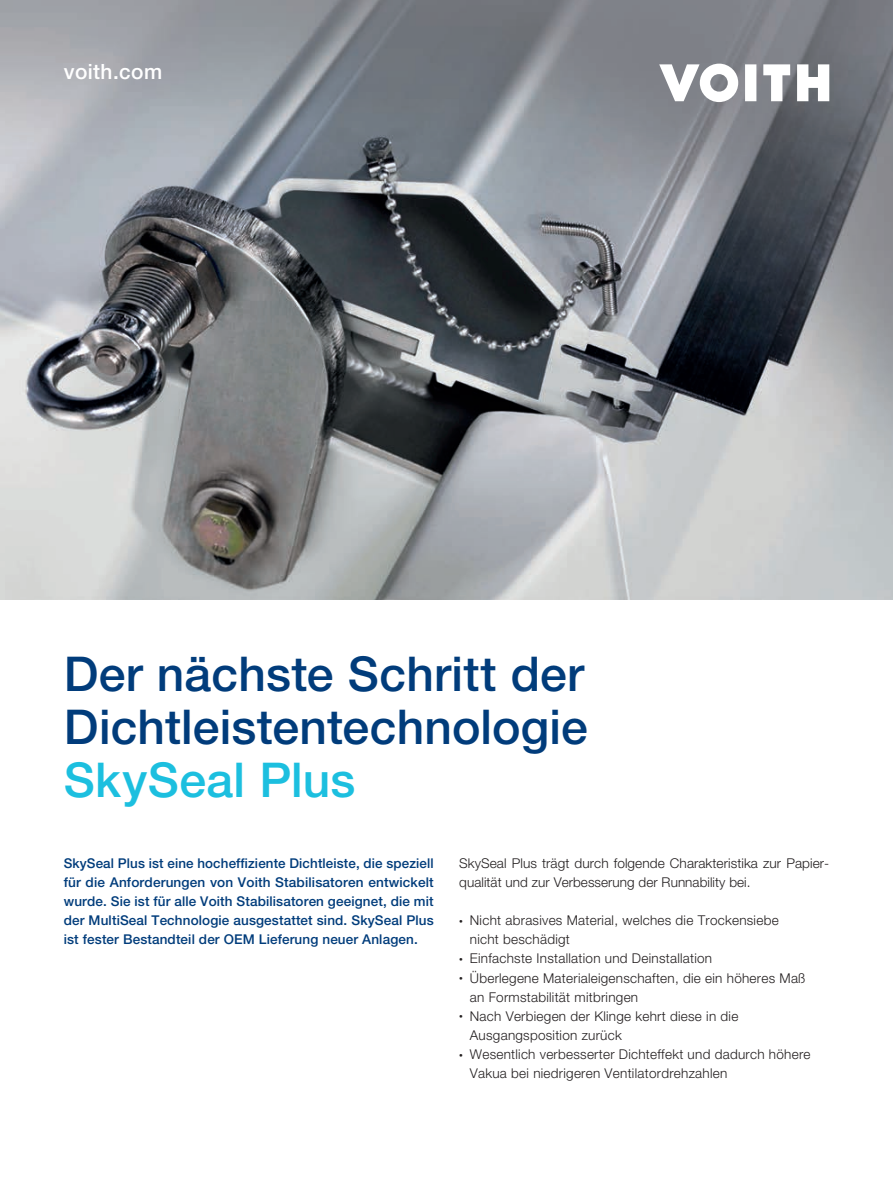
<style>
.page{position:relative;width:893px;height:1191px;background:#fff}
.page>*{position:absolute;margin:0;border:0;box-sizing:border-box;transform-origin:0 0}
.t1{font:500 48px/52.8px "Helvetica Neue LT Pro";letter-spacing:.005em;color:#013c7b}
.t2{font:500 48px "Helvetica Neue LT Pro";letter-spacing:.005em;color:#1cbfdf}
.t3{font:500 21px "Helvetica Neue LT Pro";letter-spacing:.02em;color:#fff}
.t4{font:300 13.5px/19.2px "Helvetica Neue LT Pro";letter-spacing:.02em;color:#231f20}
.t5{font:500 13.5px/19.2px "Helvetica Neue LT Pro";letter-spacing:.01em;color:#013c7b;text-align:justify}
.s1{font-size:7.5px}
</style>
<div class="page">
<img style="left:0;top:0;width:893px;height:600px">
<svg style="left:659px;top:64px;width:79px;height:38px"></svg>
<svg style="left:745px;top:64px;width:11px;height:37px"></svg>
<svg style="left:763px;top:64px;width:27px;height:37px"></svg>
<svg style="left:797px;top:64px;width:32px;height:37px"></svg>
<h2 class="t3" style="left:64px;top:59px;width:100px">voith.com</h2>
<h1 class="t1" style="left:64px;top:647px;width:526px">Der nächste Schritt der<br>Dichtleistentechnologie</h1>
<h1 class="t2" style="left:64px;top:751px;width:293px">SkySeal Plus</h1>
<p class="t5" style="left:64px;top:853px;width:371px">SkySeal Plus ist eine hocheffiziente Dichtleiste, die speziell für die Anforderungen von Voith Stabilisatoren entwickelt wurde. Sie ist für alle Voith Stabilisatoren geeignet, die mit der MultiSeal Technologie ausgestattet sind. SkySeal Plus ist fester Bestandteil der OEM Lieferung neuer Anlagen.</p>
<p class="t4" style="left:459px;top:853px;width:371px">SkySeal Plus trägt durch folgende Charakteristika zur Papier&shy;qualität und zur Verbesserung der Runnability bei.</p>
<p class="t4" style="left:470px;top:910px;width:310px;text-indent:-11px"><span class="s1">•</span> Nicht abrasives Material, welches die Trockensiebe nicht beschädigt</p>
<p class="t4" style="left:459px;top:948px;width:254px"><span class="s1">•</span> Einfachste Installation und Deinstallation</p>
<p class="t4" style="left:470px;top:968px;width:337px;text-indent:-11px"><span class="s1">•</span> Überlegene Materialeigenschaften, die ein höheres Maß an Formstabilität mitbringen</p>
<p class="t4" style="left:470px;top:1006px;width:270px;text-indent:-11px"><span class="s1">•</span> Nach Verbiegen der Klinge kehrt diese in die<br>Ausgangsposition zurück</p>
<p class="t4" style="left:470px;top:1044px;width:342px;text-indent:-11px"><span class="s1">•</span> Wesentlich verbesserter Dichteffekt und dadurch höhere<br>Vakua bei niedrigeren Ventilatordrehzahlen</p>
</div>
